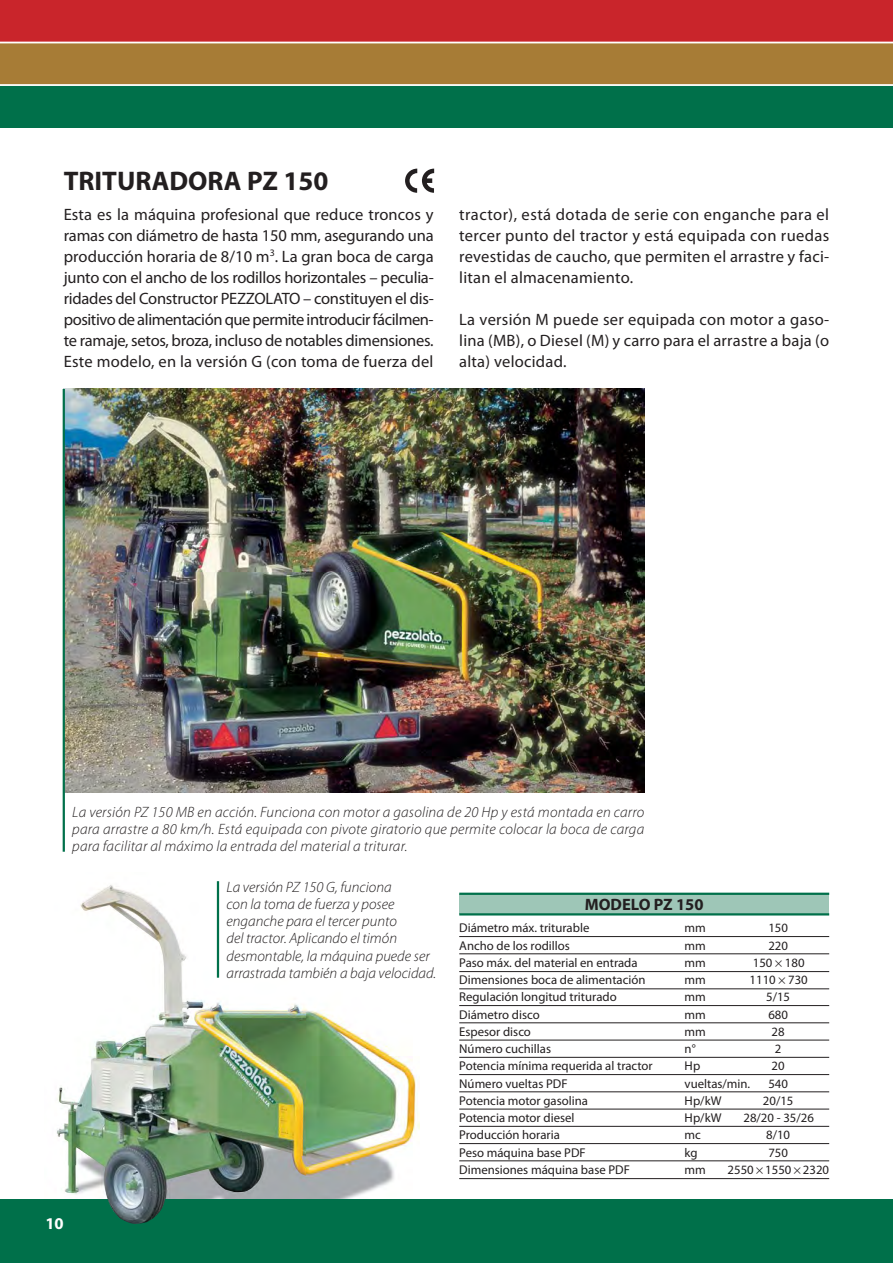
<style>
.page{position:relative;width:893px;height:1263px;background:#fff}
.page>*{position:absolute;margin:0;border:0;box-sizing:border-box;transform-origin:0 0}
.t1{font:700 27px "Myriad Pro";color:#231f20}
.t2{font:16.5px/21px "Myriad Pro";letter-spacing:.015em;color:#231f20;text-align:justify}
.t3{font:700 16.5px "Myriad Pro";color:#231f20}
.t4{font:700 16.5px "Myriad Pro";color:#fff}
.t5{font:italic 300 15px/17.2px "Myriad Pro";color:#231f20}
.t6{font:12.75px "Myriad Pro";color:#231f20}
</style>
<div class="page">
<img style="left:110px;top:881px;width:310px;height:318px">
<div style="left:0;top:1199px;width:893px;height:64px;background:#00704a"></div>
<div style="left:0;top:0;width:893px;height:43px;background:#c9252b"></div>
<div style="left:0;top:43px;width:893px;height:42px;background:#a77c36"></div>
<div style="left:0;top:85px;width:893px;height:43px;background:#00704a"></div>
<hr style="left:0;top:42px;width:893px;height:1px;background:#fff">
<hr style="left:0;top:84px;width:893px;height:2px;background:#fff">
<img style="left:65px;top:389px;width:579px;height:404px">
<hr style="left:217px;top:881px;width:2px;height:97px;background:#00704a">
<hr style="left:63px;top:389px;width:2px;height:463px;background:#00704a">
<div style="left:459px;top:894px;width:370px;height:20px;background:#9ec6b7"></div>
<img style="left:57px;top:886px;width:249px;height:338px">
<hr style="left:459px;top:893px;width:370px;height:2px;background:#00704a">
<hr style="left:459px;top:913px;width:370px;height:2px;background:#00704a">
<hr style="left:459px;top:936px;width:370px;height:1px;background:#231f20">
<hr style="left:459px;top:953px;width:370px;height:1px;background:#231f20">
<hr style="left:459px;top:971px;width:370px;height:1px;background:#231f20">
<hr style="left:459px;top:988px;width:370px;height:1px;background:#231f20">
<hr style="left:459px;top:1005px;width:370px;height:1px;background:#231f20">
<hr style="left:459px;top:1022px;width:370px;height:1px;background:#231f20">
<hr style="left:459px;top:1040px;width:370px;height:1px;background:#231f20">
<hr style="left:459px;top:1057px;width:370px;height:1px;background:#231f20">
<hr style="left:459px;top:1074px;width:370px;height:1px;background:#231f20">
<hr style="left:459px;top:1091px;width:370px;height:1px;background:#231f20">
<hr style="left:459px;top:1109px;width:370px;height:1px;background:#231f20">
<hr style="left:459px;top:1126px;width:370px;height:1px;background:#231f20">
<hr style="left:459px;top:1143px;width:370px;height:1px;background:#231f20">
<hr style="left:459px;top:1160px;width:370px;height:1px;background:#231f20">
<hr style="left:459px;top:1178px;width:370px;height:1px;background:#231f20">
<svg style="left:405px;top:169px;width:29px;height:24px"></svg>
<h1 class="t1" style="left:64px;top:171px;width:266px">TRITURADORA PZ 150</h1>
<p class="t2" style="left:64px;top:205px;width:371px">Esta es la máquina profesional que reduce troncos y ramas con diámetro de hasta 150 mm, asegurando una producción horaria de 8/10 m<sup>3</sup>. La gran boca de carga junto con el ancho de los rodillos horizontales – peculia&shy;ridades del Constructor PEZZOLATO – constituyen el dis&shy;positivo de alimentación que permite introducir fácilmen&shy;te ramaje, setos, broza, incluso de notables dimensiones.<br>Este modelo, en la versión G (con toma de fuerza del</p>
<p class="t2" style="left:459px;top:205px;width:371px">tractor), está dotada de serie con enganche para el tercer punto del tractor y está equipada con ruedas revestidas de caucho, que permiten el arrastre y faci&shy;litan el almacenamiento.</p>
<p class="t2" style="left:459px;top:310px;width:371px">La versión M puede ser equipada con motor a gaso&shy;lina (MB), o Diesel (M) y carro para el arrastre a baja (o alta) velocidad.</p>
<p class="t5" style="left:72px;top:804px;width:573px;text-align:justify">La versión PZ 150 MB en acción. Funciona con motor a gasolina de 20 Hp y está montada en carro para arrastre a 80 km/h. Está equipada con pivote giratorio que permite colocar la boca de carga para facilitar al máximo la entrada del material a triturar.</p>
<p class="t4" style="left:45px;top:1217px;width:20px">10</p>
<p class="t5" style="left:226px;top:879px;width:211px">La versión PZ 150 G, funciona<br>con la toma de fuerza y posee enganche para el tercer punto<br>del tractor. Aplicando el timón desmontable, la máquina puede ser arrastrada también a baja velocidad.</p>
<p class="t3" style="left:585px;top:898px;width:120px">MODELO PZ 150</p>
<p class="t6" style="left:459px;top:923px;width:132px">Diámetro máx. triturable</p>
<p class="t6" style="left:685px;top:923px;width:23px">mm</p>
<p class="t6" style="left:768px;top:923px;width:21px">150</p>
<p class="t6" style="left:459px;top:940px;width:112px">Ancho de los rodillos</p>
<p class="t6" style="left:685px;top:940px;width:23px">mm</p>
<p class="t6" style="left:768px;top:940px;width:21px">220</p>
<p class="t6" style="left:459px;top:958px;width:180px">Paso máx. del material en entrada</p>
<p class="t6" style="left:685px;top:958px;width:23px">mm</p>
<p class="t6" style="left:753px;top:958px;width:53px">150 180</p>
<p class="t6" style="left:459px;top:975px;width:188px">Dimensiones boca de alimentación</p>
<p class="t6" style="left:685px;top:975px;width:23px">mm</p>
<p class="t6" style="left:750px;top:975px;width:60px">1110 730</p>
<p class="t6" style="left:459px;top:992px;width:159px">Regulación longitud triturado</p>
<p class="t6" style="left:685px;top:992px;width:23px">mm</p>
<p class="t6" style="left:766px;top:992px;width:25px">5/15</p>
<p class="t6" style="left:459px;top:1009px;width:82px">Diámetro disco</p>
<p class="t6" style="left:685px;top:1009px;width:23px">mm</p>
<p class="t6" style="left:768px;top:1009px;width:21px">680</p>
<p class="t6" style="left:459px;top:1027px;width:73px">Espesor disco</p>
<p class="t6" style="left:685px;top:1027px;width:23px">mm</p>
<p class="t6" style="left:772px;top:1027px;width:15px">28</p>
<p class="t6" style="left:459px;top:1044px;width:93px">Número cuchillas</p>
<p class="t6" style="left:685px;top:1044px;width:13px">n°</p>
<p class="t6" style="left:775px;top:1044px;width:8px">2</p>
<p class="t6" style="left:459px;top:1061px;width:195px">Potencia mínima requerida al tractor</p>
<p class="t6" style="left:685px;top:1061px;width:17px">Hp</p>
<p class="t6" style="left:772px;top:1061px;width:15px">20</p>
<p class="t6" style="left:459px;top:1078px;width:110px">Número vueltas PDF</p>
<p class="t6" style="left:685px;top:1078px;width:67px">vueltas/min.</p>
<p class="t6" style="left:768px;top:1078px;width:21px">540</p>
<p class="t6" style="left:459px;top:1096px;width:130px">Potencia motor gasolina</p>
<p class="t6" style="left:685px;top:1096px;width:38px">Hp/kW</p>
<p class="t6" style="left:763px;top:1096px;width:32px">20/15</p>
<p class="t6" style="left:459px;top:1113px;width:117px">Potencia motor diesel</p>
<p class="t6" style="left:685px;top:1113px;width:38px">Hp/kW</p>
<p class="t6" style="left:743px;top:1113px;width:72px">28/20 - 35/26</p>
<p class="t6" style="left:459px;top:1130px;width:102px">Producción horaria</p>
<p class="t6" style="left:685px;top:1130px;width:18px">mc</p>
<p class="t6" style="left:766px;top:1130px;width:25px">8/10</p>
<p class="t6" style="left:459px;top:1147px;width:128px">Peso máquina base PDF</p>
<p class="t6" style="left:685px;top:1147px;width:15px">kg</p>
<p class="t6" style="left:768px;top:1147px;width:21px">750</p>
<p class="t6" style="left:459px;top:1165px;width:172px">Dimensiones máquina base PDF</p>
<p class="t6" style="left:685px;top:1165px;width:23px">mm</p>
<p class="t6" style="left:728px;top:1165px;width:103px">2550 1550 2320</p>
</div>
